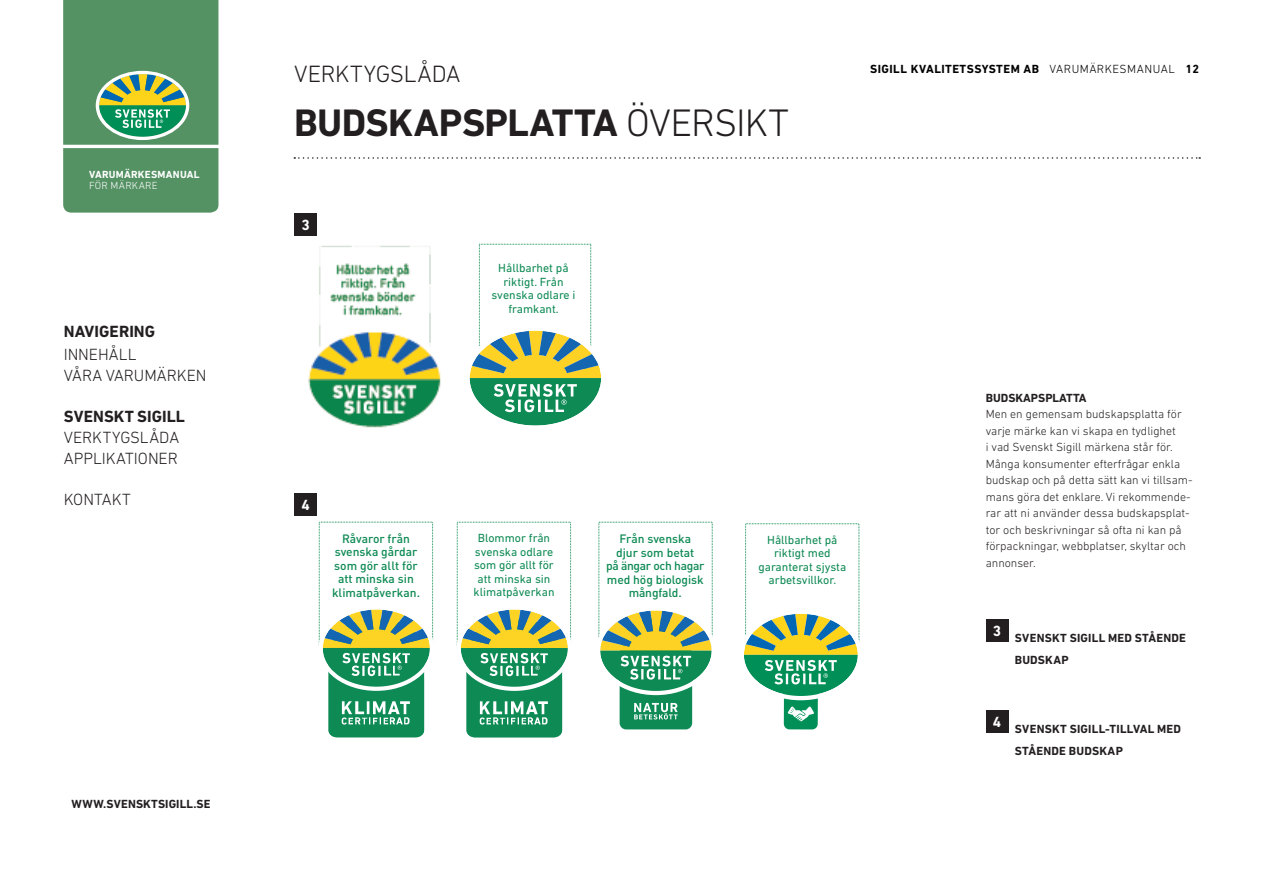
<style>
.page{position:relative;width:1263px;height:893px;background:#fff}
.page>*{position:absolute;margin:0;border:0;box-sizing:border-box;transform-origin:0 0}
.Huvudrubrik{font:700 39px "DIN Next LT Pro";letter-spacing:-.015em;color:#231f20}
.Överrubrik{font:300 24px "DIN Next LT Pro";letter-spacing:-.01em;color:#231f20}
.t1{font:300 16.5px/20.7px "DIN Next LT Pro";color:#231f20}
.t2{font:700 16.5px "DIN Next LT Pro";letter-spacing:.005em;color:#231f20}
.siffror{font:700 15px "DIN Next LT Pro";color:#fff}
.innehållslista_under{font:300 12px/16.5px "DIN Next LT Pro";color:#231f20}
.t3{font:12px/13.5px "DIN Next LT Pro";color:#0e8a54;text-align:center}
.t4{font:500 12px/13.5px "DIN";color:#0e8a54;text-align:center}
.Tabellrubrik{font:700 12px/22.5px "DIN Next LT Pro";letter-spacing:.015em;color:#231f20}
.t5{font:700 12px "DIN Next LT Pro";letter-spacing:.04em;color:#000001}
.t6{font:700 10.5px "DIN Next LT Pro";letter-spacing:.025em;color:#fff}
.t7{font:300 10.5px "DIN Next LT Pro";letter-spacing:.025em;color:#fff}
.s1{font-weight:300}
.s2{font-weight:700}
</style>
<div class="page">
<svg style="left:294px;top:157px;width:906px;height:2px"></svg>
<svg style="left:63px;top:0;width:155px;height:213px;background:#5d9869"></svg>
<div style="left:294px;top:213px;width:23px;height:23px;background:#231f20"></div>
<div style="left:294px;top:493px;width:23px;height:23px;background:#231f20"></div>
<img style="left:308px;top:245px;width:133px;height:183px">
<div style="left:986px;top:619px;width:22px;height:22px;background:#231f20"></div>
<div style="left:986px;top:710px;width:22px;height:23px;background:#231f20"></div>
<svg style="left:469px;top:326px;width:132px;height:100px"></svg>
<svg style="left:319px;top:605px;width:115px;height:133px"></svg>
<svg style="left:598px;top:606px;width:115px;height:124px"></svg>
<svg style="left:744px;top:609px;width:116px;height:121px"></svg>
<svg style="left:457px;top:605px;width:115px;height:133px"></svg>
<p class="t6" style="left:89px;top:168px;width:112px">VARUMÄRKESMANUAL</p>
<p class="t7" style="left:89px;top:179px;width:70px">FÖR MÄRKARE</p>
<h3 class="t2" style="left:64px;top:322px;width:93px">NAVIGERING</h3>
<h3 class="t1" style="left:64px;top:344px;width:144px">INNEHÅLL<br>VÅRA VARUMÄRKEN</h3>
<h3 class="t2" style="left:64px;top:407px;width:123px">SVENSKT SIGILL</h3>
<h3 class="t1" style="left:64px;top:427px;width:117px">VERKTYGSLÅDA<br>APPLIKATIONER</h3>
<h3 class="t1" style="left:64px;top:489px;width:69px">KONTAKT</h3>
<p class="Tabellrubrik" style="left:72px;top:793px;width:140px">WWW.SVENSKTSIGILL.SE</p>
<p class="Överrubrik" style="left:294px;top:60px;width:168px">VERKTYGSLÅDA</p>
<p class="Huvudrubrik" style="left:294px;top:99px;width:496px">BUDSKAPSPLATTA <span class="s1">ÖVERSIKT</span></p>
<p class="t5" style="left:870px;top:62px;width:331px">SIGILL KVALITETSSYSTEM AB <span class="s1">VARUMÄRKESMANUAL</span> 12</p>
<p class="siffror" style="left:301px;top:216px;width:10px">3</p>
<p class="t3" style="left:491px;top:261px;width:86px">Hållbarhet på riktigt. Från svenska odlare i framkant.</p>
<p class="siffror" style="left:301px;top:496px;width:10px">4</p>
<p class="t4" style="left:332px;top:531px;width:89px">Råvaror från svenska gårdar som gör allt för att minska sin klimatpåverkan.</p>
<p class="t4" style="left:606px;top:532px;width:100px">Från svenska<br>djur som betat<br>på ängar och hagar med hög biologisk mångfald.</p>
<p class="t3" style="left:758px;top:533px;width:89px">Hållbarhet på riktigt med garanterat sjysta arbetsvillkor.</p>
<p class="t3" style="left:474px;top:531px;width:82px">Blommor från svenska odlare som gör allt för att minska sin klimatpåverkan</p>
<p class="innehållslista_under" style="left:986px;top:389px;width:208px"><span class="s2">BUDSKAPSPLATTA<br></span>Men en gemensam budskapsplatta för varje märke kan vi skapa en tydlighet<br>i vad Svenskt Sigill märkena står för.<br>Många konsumenter efterfrågar enkla budskap och på detta sätt kan vi tillsam&shy;mans göra det enklare. Vi rekommende&shy;rar att ni använder dessa budskapsplat&shy;tor och beskrivningar så ofta ni kan på förpackningar, webbplatser, skyltar och annonser.</p>
<p class="siffror" style="left:993px;top:622px;width:10px">3</p>
<p class="Tabellrubrik" style="left:1015px;top:626px;width:173px">SVENSKT SIGILL MED STÅENDE<br>BUDSKAP</p>
<p class="siffror" style="left:993px;top:713px;width:10px">4</p>
<p class="Tabellrubrik" style="left:1015px;top:717px;width:168px">SVENSKT SIGILL-TILLVAL MED<br>STÅENDE BUDSKAP</p>
</div>
